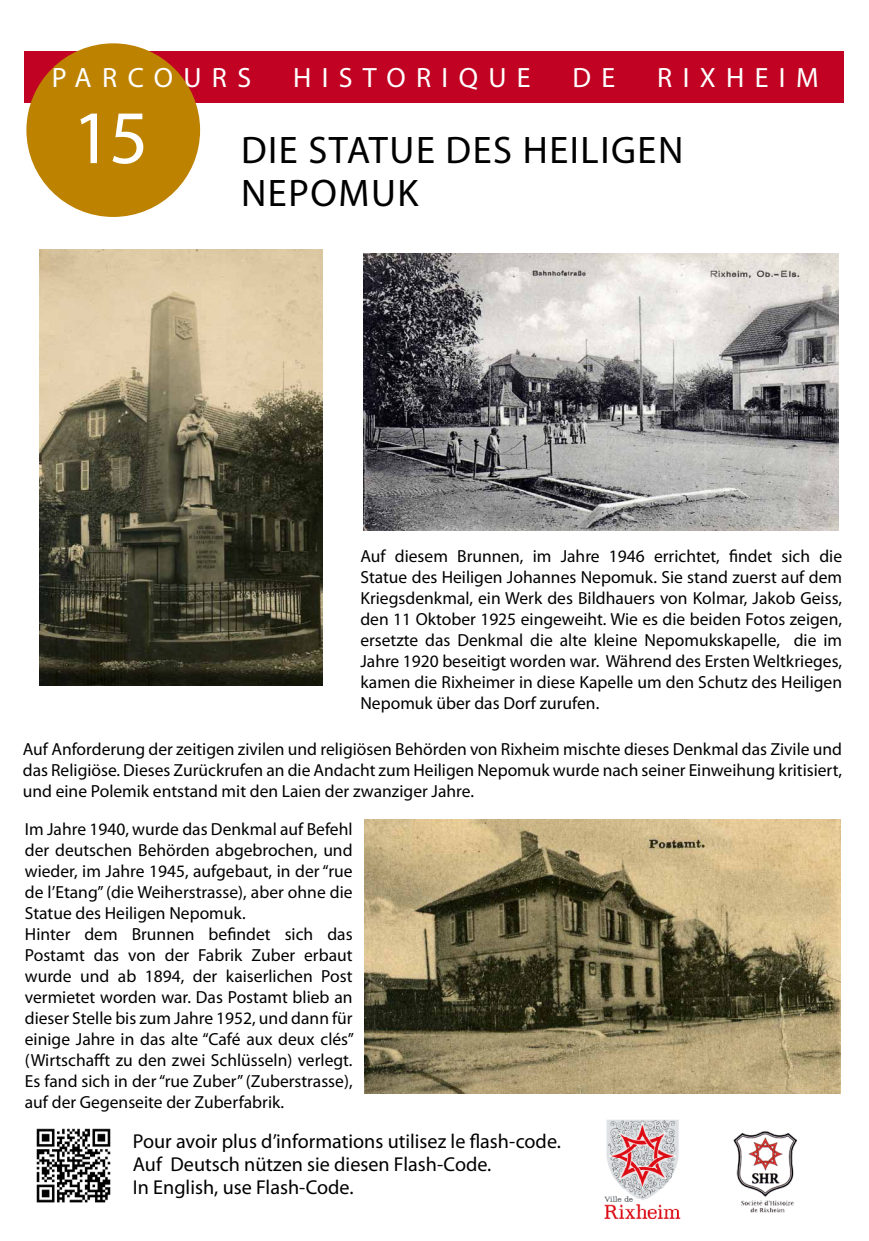
<style>
.page{position:relative;width:869px;height:1241px;background:#fff}
.page>*{position:absolute;margin:0;border:0;box-sizing:border-box;transform-origin:0 0}
.t1{font:76.12px "Myriad Pro";color:#fff}
.t2{font:38.5px/42.9px "Myriad Pro";letter-spacing:.04em;color:#000}
.t3{font:28px "Myriad Pro";letter-spacing:.37em;color:#fff}
.t4{font:20.12px/22.8px "Myriad Pro";color:#000}
.t5{font:17.5px/21px "Myriad Pro";color:#000;text-align:justify}
</style>
<div class="page">
<div style="left:25px;top:51px;width:818px;height:52px;background:#c10222"></div>
<div style="left:26px;top:43px;width:174px;height:174px;background:#bd8300;border-radius:50%"></div>
<img style="left:733px;top:1131px;width:65px;height:82px">
<img style="left:604px;top:1119px;width:76px;height:99px">
<img style="left:36px;top:1128px;width:75px;height:75px">
<img style="left:40px;top:250px;width:282px;height:435px">
<img style="left:365px;top:819px;width:474px;height:274px">
<img style="left:364px;top:253px;width:474px;height:277px">
<h3 class="t3" style="left:52px;top:60px;width:201px">Parcours</h3>
<h3 class="t3" style="left:293px;top:60px;width:239px">historique</h3>
<h3 class="t3" style="left:572px;top:60px;width:44px">d e</h3>
<h3 class="t3" style="left:657px;top:60px;width:163px">Rixheim</h3>
<h1 class="t1" style="left:72px;top:91px;width:77px">15</h1>
<h2 class="t2" style="left:241px;top:128px;width:438px">Die Statue des Heiligen<br>Nepomuk</h2>
<p class="t5" style="left:360px;top:545px;width:483px">Auf diesem Brunnen, im Jahre 1946 errichtet, findet sich die Statue des Heiligen Johannes Nepomuk. Sie stand zuerst auf dem Kriegsdenkmal, ein Werk des Bildhauers von Kolmar, Jakob Geiss, den 11 Oktober 1925 eingeweiht. Wie es die beiden Fotos zeigen, ersetzte das Denkmal die alte kleine Nepomukskapelle, die im Jahre 1920 beseitigt worden war. Während des Ersten Weltkrieges, kamen die Rixheimer in diese Kapelle um den Schutz des Heiligen Nepomuk über das Dorf zurufen.</p>
<p class="t5" style="left:23px;top:738px;width:820px">Auf Anforderung der zeitigen zivilen und religiösen Behörden von Rixheim mischte dieses Denkmal das Zivile und das Religiöse. Dieses Zurückrufen an die Andacht zum Heiligen Nepomuk wurde nach seiner Einweihung kritisiert, und eine Polemik entstand mit den Laien der zwanziger Jahre.</p>
<p class="t5" style="left:25px;top:818px;width:330px;text-align:left">I m Jahre 1940, wurde das Denkmal auf Befehl der deutschen Behörden abgebrochen, und wieder, im Jahre 1945, aufgebaut, in der “rue de l’Etang” (die Weiherstrasse), aber ohne die Statue des Heiligen Nepomuk.<br>H inter dem Brunnen befindet sich das Postamt das von der Fabrik Zuber erbaut wurde und ab 1894, der kaiserlichen Post vermietet worden war. Das Postamt blieb an dieser Stelle bis zum Jahre 1952, und dann für einige Jahre in das alte “Café aux deux clés” (Wirtschafft zu den zwei Schlüsseln) verlegt.<br>Es fand sich in der “rue Zuber” (Zuberstrasse), auf der Gegenseite der Zuberfabrik.</p>
<p class="t4" style="left:133px;top:1129px;width:429px">Pour avoir plus d’informations utilisez le flash-code.<br>Auf Deutsch nützen sie diesen Flash-Code.<br>I n English, use Flash-Code.</p>
</div>
